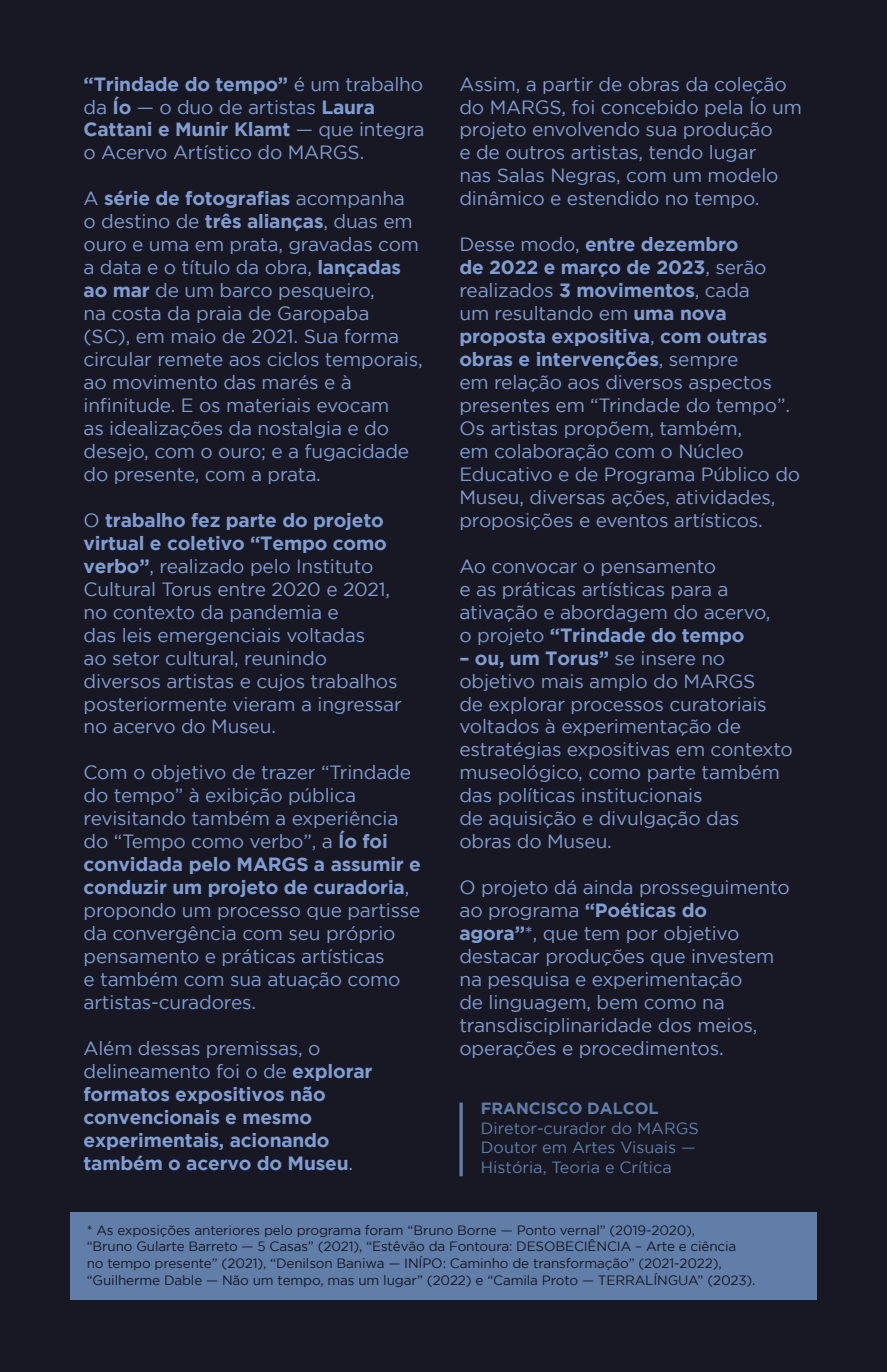
<style>
.page{position:relative;width:887px;height:1372px;background:#fff}
.page>*{position:absolute;margin:0;border:0;box-sizing:border-box;transform-origin:0 0}
.t1{font:19.12px/22.9px "Gotham";letter-spacing:-.01em;color:#809dd2}
.t2{font:700 19.12px/22.9px "Gotham";letter-spacing:-.01em;color:#809dd2}
.t3{font:16.2px/19.3px "Gotham";color:#617ea9}
.t4{font:700 16.2px "Gotham";color:#617ea9}
.t5{font:13.5px/16.2px "Gotham";letter-spacing:-.01em;color:#161723}
.s1{font-weight:700}
.s2{font-weight:400}
</style>
<div class="page">
<div style="left:0;top:0;width:887px;height:1371px;background:#181824"></div>
<svg style="left:459px;top:1102px;width:4px;height:74px"></svg>
<div style="left:70px;top:1212px;width:746px;height:88px;background:#617ea9"></div>
<p class="t1" style="left:83px;top:72px;width:342px"><span class="s1">“Trindade do tempo”</span> é um trabalho da <span class="s1">Ío</span> — o duo de artistas <span class="s1">Laura<br>Cattani e Munir Klamt</span> — que integra o Acervo Artístico do MARGS.</p>
<p class="t1" style="left:83px;top:187px;width:341px">A <span class="s1">série de fotografias</span> acompanha<br>o destino de <span class="s1">três alianças</span>, duas em ouro e uma em prata, gravadas com a data e o título da obra, <span class="s1">lançadas ao mar</span> de um barco pesqueiro,<br>na costa da praia de Garopaba<br>(SC), em maio de 2021. Sua forma circular remete aos ciclos temporais, ao movimento das marés e à infinitude. E os materiais evocam<br>as idealizações da nostalgia e do desejo, com o ouro; e a fugacidade do presente, com a prata.</p>
<p class="t1" style="left:83px;top:508px;width:320px">O <span class="s1">trabalho fez parte do projeto virtual e coletivo “Tempo como verbo”</span>, realizado pelo Instituto<br>Cultural Torus entre 2020 e 2021, no contexto da pandemia e<br>das leis emergenciais voltadas<br>ao setor cultural, reunindo diversos artistas e cujos trabalhos posteriormente vieram a ingressar no acervo do Museu.</p>
<p class="t1" style="left:83px;top:760px;width:339px">Com o objetivo de trazer “Trindade do tempo” à exibição pública revisitando também a experiência do “Tempo como verbo”, a <span class="s1">Ío foi convidada pelo MARGS a assumir e conduzir um projeto de curadoria</span>, propondo um processo que partisse da convergência com seu próprio pensamento e práticas artísticas<br>e também com sua atuação como artistas-curadores.</p>
<p class="t2" style="left:83px;top:1036px;width:290px"><span class="s2">Além dessas premissas, o delineamento foi o de</span> explorar formatos expositivos não convencionais e mesmo experimentais, acionando também o acervo do Museu<span class="s2">.</span></p>
<p class="t1" style="left:459px;top:72px;width:344px">Assim, a partir de obras da coleção do MARGS, foi concebido pela Ío um projeto envolvendo sua produção<br>e de outros artistas, tendo lugar<br>nas Salas Negras, com um modelo dinâmico e estendido no tempo.</p>
<p class="t1" style="left:459px;top:233px;width:342px">Desse modo, <span class="s1">entre dezembro<br>de 2022 e março de 2023</span>, serão realizados <span class="s1">3 movimentos</span>, cada<br>um resultando em <span class="s1">uma nova proposta expositiva</span>, <span class="s1">com outras obras e intervenções</span>, sempre<br>em relação aos diversos aspectos presentes em “Trindade do tempo”.<br>Os artistas propõem, também,<br>em colaboração com o Núcleo<br>Educativo e de Programa Público do<br>Museu, diversas ações, atividades, proposições e eventos artísticos.</p>
<p class="t1" style="left:459px;top:554px;width:313px">Ao convocar o pensamento<br>e as práticas artísticas para a ativação e abordagem do acervo, o projeto <span class="s1">“Trindade do tempo</span></p>
<p class="t1" style="left:459px;top:646px;width:335px"><span class="s1">– ou, um Torus”</span> se insere no objetivo mais amplo do MARGS<br>de explorar processos curatoriais voltados à experimentação de estratégias expositivas em contexto museológico, como parte também das políticas institucionais<br>de aquisição e divulgação das obras do Museu.</p>
<p class="t1" style="left:459px;top:875px;width:332px">O projeto dá ainda prosseguimento ao programa <span class="s1">“Poéticas do agora”</span>*, que tem por objetivo destacar produções que investem na pesquisa e experimentação<br>de linguagem, bem como na transdisciplinaridade dos meios, operações e procedimentos.</p>
<p class="t4" style="left:481px;top:1099px;width:179px">FRANCISCO DALCOL</p>
<p class="t3" style="left:481px;top:1118px;width:219px">Diretor-curador do MARGS<br>Doutor em Artes Visuais —<br>História, Teoria e Crítica</p>
<p class="t5" style="left:87px;top:1222px;width:651px">* As exposições anteriores pelo programa foram “Bruno Borne — Ponto vernal” (2019-2020), “Bruno Gularte Barreto — 5 Casas” (2021), “Estêvão da Fontoura: DESOBECIÊNCIA – Arte e ciência no tempo presente” (2021), “Denilson Baniwa — INÍPO: Caminho de transformação” (2021-2022),</p>
<p class="t5" style="left:87px;top:1271px;width:670px">“Guilherme Dable — Não um tempo, mas um lugar” (2022) e “Camila Proto — TERRALÍNGUA” (2023).</p>
</div>
